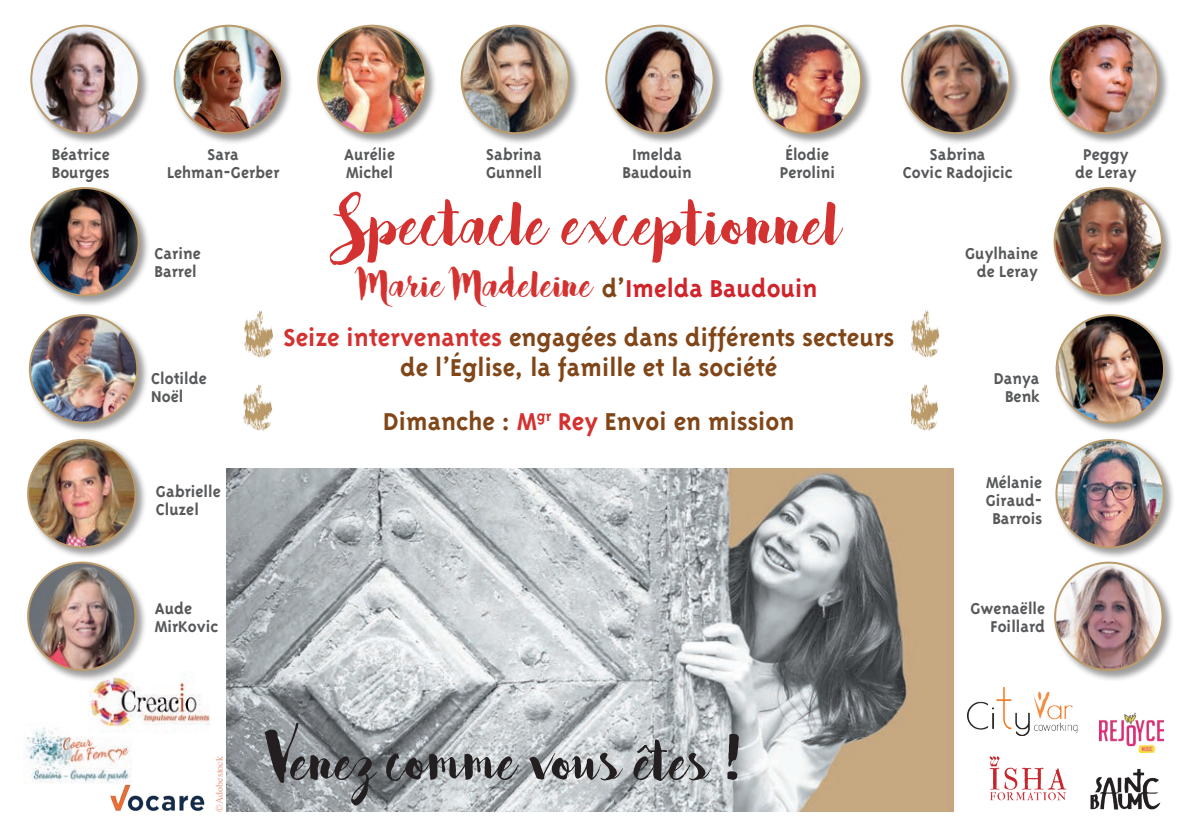
<style>
.page{position:relative;width:1191px;height:840px;background:#fff}
.page>*{position:absolute;margin:0;border:0;box-sizing:border-box;transform-origin:0 0}
.t1{font:76px "Bakery";color:#d33230}
.t2{font:67.6px "Bakery";color:#231f20}
.t3{font:46px "Bakery";color:#d33230}
.t4{font:700 28px/30px "Triplex";color:#814618;text-align:center}
.t5{font:700 18px/18px "Triplex";color:#57585a}
.t6{font:10px "Times";color:#e69880}
.s1{font-family:"Triplex";font-weight:700;font-size:28px;color:#814618}
.s2{font-family:"Triplex";font-weight:700;font-size:28px;color:#d1232a}
.s3{color:#d33230}
</style>
<div class="page">
<img style="left:26px;top:727px;width:106px;height:56px">
<img style="left:88px;top:674px;width:122px;height:58px">
<img style="left:226px;top:468px;width:727px;height:343px">
<img style="left:244px;top:310px;width:29px;height:48px">
<img style="left:243px;top:384px;width:29px;height:47px">
<img style="left:1099px;top:712px;width:64px;height:39px">
<img style="left:106px;top:780px;width:99px;height:31px">
<img style="left:967px;top:687px;width:111px;height:47px">
<img style="left:1090px;top:768px;width:71px;height:42px">
<img style="left:989px;top:756px;width:78px;height:45px">
<div style="left:172px;top:23px;width:122px;height:122px;background:#231f20;opacity:.45"></div>
<img style="left:175px;top:26px;width:107px;height:107px;border-radius:54px">
<div style="left:174px;top:25px;width:109px;height:109px;border:2px solid #ba9b6c;border-radius:50%"></div>
<div style="left:26px;top:560px;width:121px;height:121px;background:#231f20;opacity:.45"></div>
<img style="left:28px;top:562px;width:107px;height:107px;border-radius:54px">
<div style="left:27px;top:561px;width:109px;height:109px;border:2px solid #ba9b6c;border-radius:50%"></div>
<div style="left:26px;top:437px;width:121px;height:122px;background:#231f20;opacity:.45"></div>
<img style="left:28px;top:440px;width:107px;height:107px;border-radius:54px">
<div style="left:27px;top:439px;width:109px;height:109px;border:2px solid #ba9b6c;border-radius:50%"></div>
<div style="left:27px;top:312px;width:122px;height:122px;background:#231f20;opacity:.45"></div>
<img style="left:30px;top:315px;width:107px;height:107px;border-radius:54px">
<div style="left:29px;top:314px;width:109px;height:109px;border:2px solid #ba9b6c;border-radius:50%"></div>
<div style="left:29px;top:185px;width:122px;height:122px;background:#231f20;opacity:.45"></div>
<img style="left:31px;top:188px;width:108px;height:107px;border-radius:54px">
<div style="left:30px;top:187px;width:110px;height:109px;border:2px solid #ba9b6c;border-radius:50%"></div>
<div style="left:29px;top:23px;width:122px;height:122px;background:#231f20;opacity:.45"></div>
<img style="left:31px;top:26px;width:108px;height:107px;border-radius:54px">
<div style="left:30px;top:25px;width:110px;height:109px;border:2px solid #ba9b6c;border-radius:50%"></div>
<div style="left:316px;top:23px;width:121px;height:122px;background:#231f20;opacity:.45"></div>
<img style="left:318px;top:27px;width:107px;height:106px">
<div style="left:317px;top:25px;width:109px;height:109px;border:2px solid #ba9b6c;border-radius:50%"></div>
<div style="left:459px;top:23px;width:122px;height:122px;background:#231f20;opacity:.45"></div>
<img style="left:461px;top:26px;width:108px;height:107px;border-radius:54px">
<div style="left:460px;top:25px;width:110px;height:109px;border:2px solid #ba9b6c;border-radius:50%"></div>
<div style="left:604px;top:23px;width:121px;height:122px;background:#231f20;opacity:.45"></div>
<img style="left:606px;top:26px;width:107px;height:107px;border-radius:54px">
<div style="left:605px;top:25px;width:109px;height:109px;border:2px solid #ba9b6c;border-radius:50%"></div>
<div style="left:751px;top:23px;width:122px;height:122px;background:#231f20;opacity:.45"></div>
<img style="left:753px;top:26px;width:108px;height:107px;border-radius:54px">
<div style="left:752px;top:25px;width:110px;height:109px;border:2px solid #ba9b6c;border-radius:50%"></div>
<div style="left:900px;top:24px;width:121px;height:120px;background:#231f20;opacity:.45"></div>
<img style="left:901px;top:24px;width:110px;height:111px">
<div style="left:1048px;top:23px;width:122px;height:122px;background:#231f20;opacity:.45"></div>
<img style="left:1050px;top:26px;width:108px;height:107px;border-radius:54px">
<div style="left:1049px;top:25px;width:110px;height:109px;border:2px solid #ba9b6c;border-radius:50%"></div>
<div style="left:1052px;top:560px;width:122px;height:121px;background:#231f20;opacity:.45"></div>
<img style="left:1055px;top:562px;width:107px;height:107px;border-radius:54px">
<div style="left:1054px;top:561px;width:109px;height:109px;border:2px solid #ba9b6c;border-radius:50%"></div>
<div style="left:1054px;top:437px;width:121px;height:122px;background:#231f20;opacity:.45"></div>
<img style="left:1056px;top:440px;width:107px;height:107px;border-radius:54px">
<div style="left:1055px;top:439px;width:109px;height:109px;border:2px solid #ba9b6c;border-radius:50%"></div>
<div style="left:1054px;top:312px;width:121px;height:122px;background:#231f20;opacity:.45"></div>
<img style="left:1057px;top:315px;width:107px;height:107px">
<div style="left:1055px;top:314px;width:110px;height:109px;border:2px solid #ba9b6c;border-radius:50%"></div>
<div style="left:1052px;top:185px;width:121px;height:122px;background:#231f20;opacity:.45"></div>
<img style="left:1054px;top:188px;width:108px;height:107px;border-radius:54px">
<div style="left:1053px;top:187px;width:110px;height:109px;border:2px solid #ba9b6c;border-radius:50%"></div>
<img style="left:911px;top:310px;width:29px;height:48px">
<img style="left:911px;top:384px;width:28px;height:47px">
<p class="t5" style="left:52px;top:145px;width:59px">Béatrice<br>Bourges</p>
<p class="t5" style="left:167px;top:145px;width:114px;text-align:center">Sara<br>Lehman-Gerber</p>
<p class="t5" style="left:779px;top:145px;width:57px;text-align:center">Élodie<br>Perolini</p>
<p class="t5" style="left:344px;top:145px;width:52px">Aurélie<br>Michel</p>
<p class="t5" style="left:902px;top:145px;width:111px;text-align:center">Sabrina<br>Covic Radojicic</p>
<p class="t5" style="left:486px;top:145px;width:57px">Sabrina<br>Gunnell</p>
<p class="t5" style="left:622px;top:145px;width:71px;text-align:center">Imelda<br>Baudouin</p>
<p class="t5" style="left:155px;top:244px;width:48px">Carine<br>Barrel</p>
<p class="t5" style="left:151px;top:369px;width:57px">Clotilde<br>Noël</p>
<p class="t5" style="left:156px;top:482px;width:66px">Gabrielle<br>Cluzel</p>
<p class="t5" style="left:155px;top:598px;width:65px">Aude<br>MirKovic</p>
<h1 class="t1" style="left:336px;top:174px;width:507px">Spectacle exceptionnel</h1>
<h3 class="t3" style="left:359px;top:254px;width:459px">Marie Madeleine <span class="s1">d’</span><span class="s2">Imelda Baudouin</span></h3>
<h3 class="t4" style="left:283px;top:321px;width:612px"><span class="s3">Seize intervenantes</span> engagées dans différents secteurs de l’Église, la famille et la société</h3>
<h3 class="t4" style="left:383px;top:405px;width:412px">Dimanche : <span class="s3">M</span><sup>gr</sup> <span class="s3">Rey</span> Envoi en mission</h3>
<p class="t5" style="left:965px;top:244px;width:74px;text-align:right">Guylhaine de Leray</p>
<p class="t5" style="left:993px;top:369px;width:47px;text-align:right">Danya<br>Benk</p>
<p class="t5" style="left:985px;top:473px;width:58px;text-align:center">Mélanie<br>Giraud-<br>Barrois</p>
<p class="t5" style="left:970px;top:598px;width:76px;text-align:right">Gwenaëlle<br>Foillard</p>
<p class="t5" style="left:1075px;top:145px;width:63px;text-align:center">Peggy de Leray</p>
<p class="t6" style="left:210px;top:811px;width:57px;rotate:-90deg">©Adobestock</p>
<h2 class="t2" style="left:266px;top:716px;width:478px">Venez comme vous êtes !</h2>
</div>
